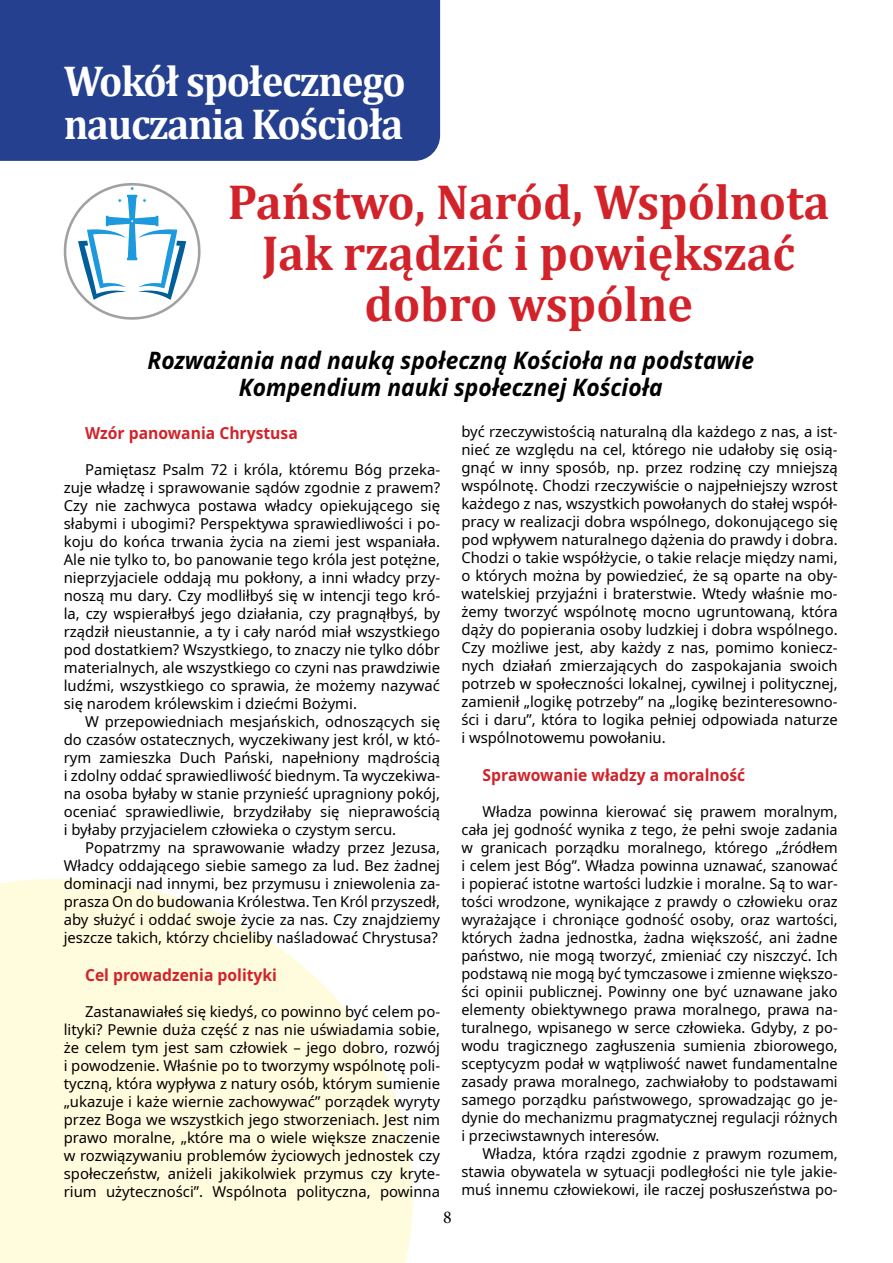
<style>
.page{position:relative;width:893px;height:1263px;background:#fff}
.page>*{position:absolute;margin:0;border:0;box-sizing:border-box;transform-origin:0 0}
.t1{font:700 49.5px/51px "Cambria";color:#d2232a;text-align:center}
.t2{font:700 43.5px/43.5px "Cambria";letter-spacing:-.03em;color:#fff;scale:.94 1}
.t3{font:italic 700 24px/27px "Noto Sans";color:#000;text-align:center;scale:.95 1}
.t4{font:18px "Minion Pro";color:#000}
.t5{font:700 16.5px "Noto Sans";color:#d2232a;scale:.95 1}
.t6{font:15px/18px "Noto Sans";color:#000;text-align:justify}
</style>
<div class="page">
<svg style="left:0;top:879px;width:413px;height:384px;fill:#fffcdd"></svg>
<div style="left:0;top:0;width:440px;height:161px;background:#25408f"></div>
<svg style="left:64px;top:183px;width:137px;height:137px"></svg>
<h2 class="t2" style="left:64px;top:57px;width:365px">Wokół społecznego nauczania Kościoła</h2>
<h1 class="t1" style="left:228px;top:175px;width:603px">Państwo, Naród, Wspólnota<br>Jak rządzić i powiększać dobro wspólne</h1>
<h3 class="t3" style="left:147px;top:348px;width:640px">Rozważania nad nauką społeczną Kościoła na podstawie<br>Kompendium nauki społecznej Kościoła</h3>
<p class="t5" style="left:85px;top:421px;width:225px">Wzór panowania Chrystusa</p>
<p class="t6" style="left:64px;top:460px;width:378px;text-indent:21px">Pamiętasz Psalm 72 i króla, któremu Bóg przeka&shy;zuje władzę i sprawowanie sądów zgodnie z prawem?<br>Czy nie zachwyca postawa władcy opiekującego się słabymi i ubogimi? Perspektywa sprawiedliwości i po&shy;koju do końca trwania życia na ziemi jest wspaniała.<br>Ale nie tylko to, bo panowanie tego króla jest potężne, nieprzyjaciele oddają mu pokłony, a inni władcy przy&shy;noszą mu dary. Czy modliłbyś się w intencji tego kró&shy;la, czy wspierałbyś jego działania, czy pragnąłbyś, by rządził nieustannie, a ty i cały naród miał wszystkiego pod dostatkiem? Wszystkiego, to znaczy nie tylko dóbr materialnych, ale wszystkiego co czyni nas prawdziwie ludźmi, wszystkiego co sprawia, że możemy nazywać się narodem królewskim i dziećmi Bożymi.</p>
<p class="t6" style="left:64px;top:712px;width:378px;text-indent:21px">W przepowiedniach mesjańskich, odnoszących się do czasów ostatecznych, wyczekiwany jest król, w któ&shy;rym zamieszka Duch Pański, napełniony mądrością i zdolny oddać sprawiedliwość biednym. Ta wyczekiwa&shy;na osoba byłaby w stanie przynieść upragniony pokój, oceniać sprawiedliwie, brzydziłaby się nieprawością i byłaby przyjacielem człowieka o czystym sercu.</p>
<p class="t6" style="left:64px;top:838px;width:378px;text-indent:21px">Popatrzmy na sprawowanie władzy przez Jezusa, Władcy oddającego siebie samego za lud. Bez żadnej dominacji nad innymi, bez przymusu i zniewolenia za&shy;prasza On do budowania Królestwa. Ten Król przyszedł, aby służyć i oddać swoje życie za nas. Czy znajdziemy jeszcze takich, którzy chcieliby naśladować Chrystusa?</p>
<p class="t5" style="left:85px;top:963px;width:204px">Cel prowadzenia polityki</p>
<p class="t6" style="left:64px;top:1002px;width:378px;text-indent:21px">Zastanawiałeś się kiedyś, co powinno być celem po&shy;lityki? Pewnie duża część z nas nie uświadamia sobie, że celem tym jest sam człowiek – jego dobro, rozwój i powodzenie. Właśnie po to tworzymy wspólnotę poli&shy;tyczną, która wypływa z natury osób, którym sumienie „ukazuje i każe wiernie zachowywać” porządek wyryty przez Boga we wszystkich jego stworzeniach. Jest nim prawo moralne, „które ma o wiele większe znaczenie w rozwiązywaniu problemów życiowych jednostek czy społeczeństw, aniżeli jakikolwiek przymus czy kryte&shy;rium użyteczności”. Wspólnota polityczna, powinna</p>
<p class="t6" style="left:461px;top:423px;width:378px">być rzeczywistością naturalną dla każdego z nas, a ist&shy;nieć ze względu na cel, którego nie udałoby się osią&shy;gnąć w inny sposób, np. przez rodzinę czy mniejszą wspólnotę. Chodzi rzeczywiście o najpełniejszy wzrost każdego z nas, wszystkich powołanych do stałej współ&shy;pracy w realizacji dobra wspólnego, dokonującego się pod wpływem naturalnego dążenia do prawdy i dobra.<br>Chodzi o takie współżycie, o takie relacje między nami, o których można by powiedzieć, że są oparte na oby&shy;watelskiej przyjaźni i braterstwie. Wtedy właśnie mo&shy;żemy tworzyć wspólnotę mocno ugruntowaną, która dąży do popierania osoby ludzkiej i dobra wspólnego.<br>Czy możliwe jest, aby każdy z nas, pomimo koniecz&shy;nych działań zmierzających do zaspokajania swoich potrzeb w społeczności lokalnej, cywilnej i politycznej, zamienił „logikę potrzeby” na „logikę bezinteresowno&shy;ści i daru”, która to logika pełniej odpowiada naturze i wspólnotowemu powołaniu.</p>
<p class="t5" style="left:483px;top:763px;width:278px">Sprawowanie władzy a moralność</p>
<p class="t6" style="left:461px;top:803px;width:378px;text-indent:21px">Władza powinna kierować się prawem moralnym, cała jej godność wynika z tego, że pełni swoje zadania w granicach porządku moralnego, którego „źródłem i celem jest Bóg”. Władza powinna uznawać, szanować i popierać istotne wartości ludzkie i moralne. Są to war&shy;tości wrodzone, wynikające z prawdy o człowieku oraz wyrażające i chroniące godność osoby, oraz wartości, których żadna jednostka, żadna większość, ani żadne państwo, nie mogą tworzyć, zmieniać czy niszczyć. Ich podstawą nie mogą być tymczasowe i zmienne większo&shy;ści opinii publicznej. Powinny one być uznawane jako elementy obiektywnego prawa moralnego, prawa na&shy;turalnego, wpisanego w serce człowieka. Gdyby, z po&shy;wodu tragicznego zagłuszenia sumienia zbiorowego, sceptycyzm podał w wątpliwość nawet fundamentalne zasady prawa moralnego, zachwiałoby to podstawami samego porządku państwowego, sprowadzając go je&shy;dynie do mechanizmu pragmatycznej regulacji różnych i przeciwstawnych interesów.</p>
<p class="t6" style="left:461px;top:1145px;width:378px;text-indent:21px">Władza, która rządzi zgodnie z prawym rozumem, stawia obywatela w sytuacji podległości nie tyle jakie&shy;muś innemu człowiekowi, ile raczej posłuszeństwa po-</p>
<p class="t4" style="left:443px;top:1205px;width:10px">8</p>
</div>
